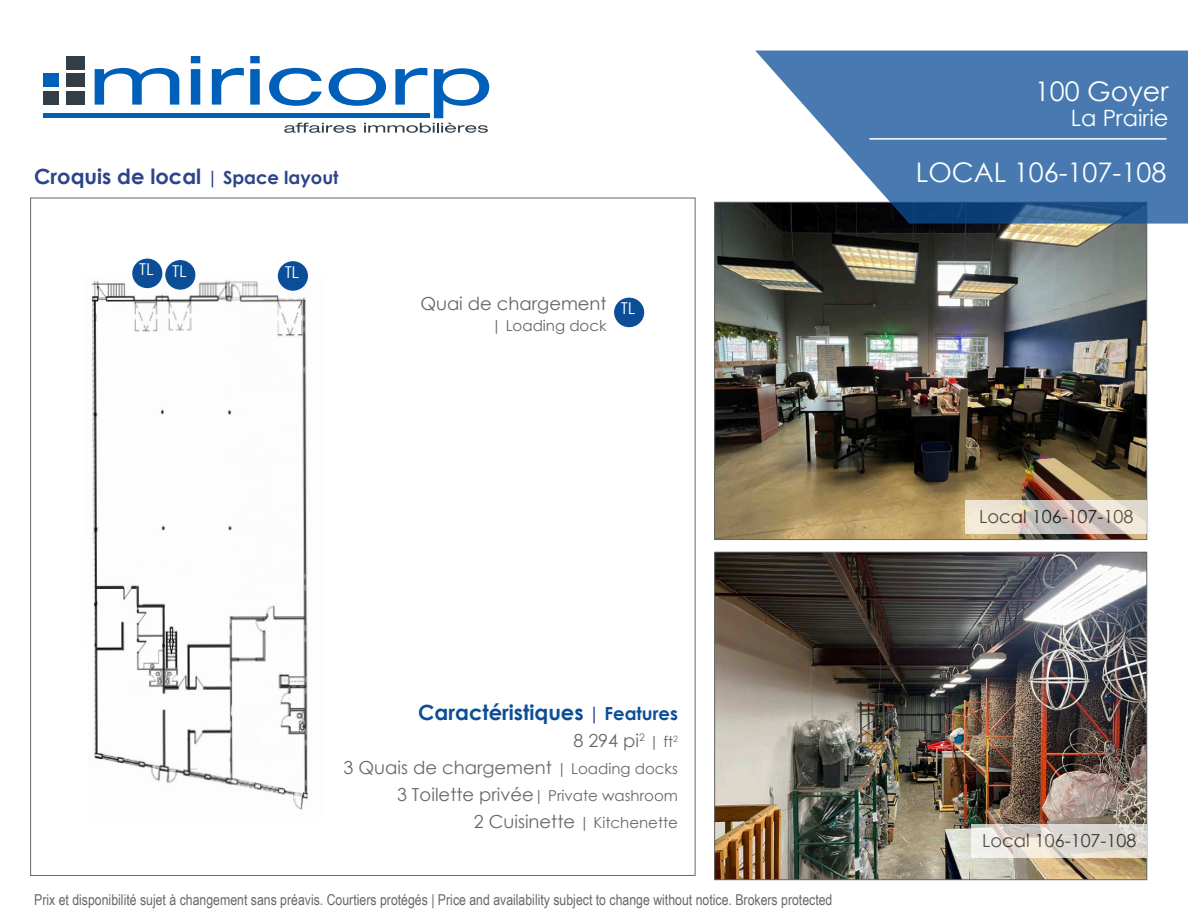
<style>
.page{position:relative;width:1188px;height:918px;background:#fff}
.page>*{position:absolute;margin:0;border:0;box-sizing:border-box;transform-origin:0 0}
.t1{font:27px "Century Gothic";color:#fff}
.t2{font:22.5px "Century Gothic";color:#fff}
.t3{font:700 21px "Century Gothic";color:#2c448b}
.t4{font:700 21px "Century Gothic";color:#0b4e97}
.t5{font:18px "Century Gothic";color:#656969}
.t6{font:18px "Century Gothic";color:#231f20}
.t7{font:18px "Century Gothic";color:#63656a}
.t8{font:15px "Arial Narrow";color:#656969}
.t9{font:15px "Century Gothic";color:#656969}
.t10{font:15px "Century Gothic";color:#63656a}
.s1{font-size:18px}
.s2{font-size:18px;color:#2c448b}
.s3{font-size:15px}
</style>
<div class="page">
<svg style="left:95px;top:68px;width:84px;height:37px"></svg>
<svg style="left:191px;top:56px;width:9px;height:49px"></svg>
<svg style="left:212px;top:68px;width:32px;height:37px"></svg>
<svg style="left:250px;top:56px;width:10px;height:49px"></svg>
<hr style="left:43px;top:114px;width:387px;height:4px;background:#005fb9">
<div style="left:66px;top:74px;width:19px;height:13px;background:#313e48"></div>
<div style="left:66px;top:56px;width:19px;height:13px;background:#313e48"></div>
<div style="left:66px;top:91px;width:19px;height:13px;background:#313e48"></div>
<div style="left:43px;top:74px;width:16px;height:13px;background:#005fb9"></div>
<div style="left:43px;top:91px;width:16px;height:13px;background:#313e48"></div>
<svg style="left:269px;top:68px;width:220px;height:65px"></svg>
<img style="left:716px;top:204px;width:429px;height:334px">
<img style="left:716px;top:554px;width:429px;height:324px">
<div style="left:714px;top:552px;width:433px;height:328px;border:1px solid #656969"></div>
<svg style="left:966px;top:500px;width:181px;height:33px;background:#ddd4c9"></svg>
<svg style="left:972px;top:824px;width:175px;height:33px;background:#e0dbd4"></svg>
<div style="left:615px;top:298px;width:29px;height:29px;background:#0b4e97;border-radius:50%"></div>
<div style="left:614px;top:298px;width:30px;height:29px;border:1px solid #0b4e97;border-radius:50%"></div>
<img style="left:91px;top:274px;width:217px;height:536px">
<div style="left:133px;top:259px;width:29px;height:29px;background:#0b4e97;border-radius:50%"></div>
<div style="left:132px;top:259px;width:30px;height:29px;border:1px solid #0b4e97;border-radius:50%"></div>
<div style="left:166px;top:261px;width:29px;height:28px;background:#0b4e97;border-radius:50%"></div>
<div style="left:165px;top:260px;width:30px;height:30px;border:1px solid #0b4e97;border-radius:50%"></div>
<div style="left:278px;top:262px;width:29px;height:28px;background:#0b4e97;border-radius:50%"></div>
<div style="left:278px;top:261px;width:30px;height:30px;border:1px solid #0b4e97;border-radius:50%"></div>
<svg style="left:755px;top:51px;width:433px;height:173px;background:#5b84b1"></svg>
<hr style="left:869px;top:138px;width:298px;height:2px;background:#fff">
<p class="t3" style="left:34px;top:160px;width:306px">Croquis de local <span class="s1">| Space layout</span></p>
<p class="t7" style="left:420px;top:290px;width:188px">Quai de chargement</p>
<p class="t10" style="left:491px;top:315px;width:117px">| Loading dock</p>
<p class="t4" style="left:418px;top:696px;width:261px">Caractéristiques <span class="s2">|</span> <span class="s1">Features</span></p>
<p class="t5" style="left:573px;top:728px;width:106px">8 294 pi<sup>2</sup> <span class="s3">| ft</span><sup>2</sup></p>
<p class="t5" style="left:344px;top:755px;width:336px">3 Quais de chargement <span class="s3">| Loading docks</span></p>
<p class="t9" style="left:397px;top:785px;width:282px"><span class="s1">3 Toilette privée</span>| Private washroom</p>
<p class="t9" style="left:474px;top:812px;width:206px"><span class="s1">2 Cuisinette</span> | Kitchenette</p>
<p class="t8" style="left:34px;top:889px;width:800px">Prix et disponibilité sujet à changement sans préavis. Courtiers protégés | Price and availability subject to change without notice. Brokers protected</p>
<h1 class="t1" style="left:1035px;top:72px;width:135px">100 Goyer</h1>
<h2 class="t2" style="left:1071px;top:103px;width:99px">La Prairie</h2>
<p class="t1" style="left:916px;top:153px;width:252px">LOCAL 106-107-108</p>
<p class="t6" style="left:979px;top:504px;width:156px">Local 106-107-108</p>
<p class="t6" style="left:982px;top:828px;width:156px">Local 106-107-108</p>
</div>
